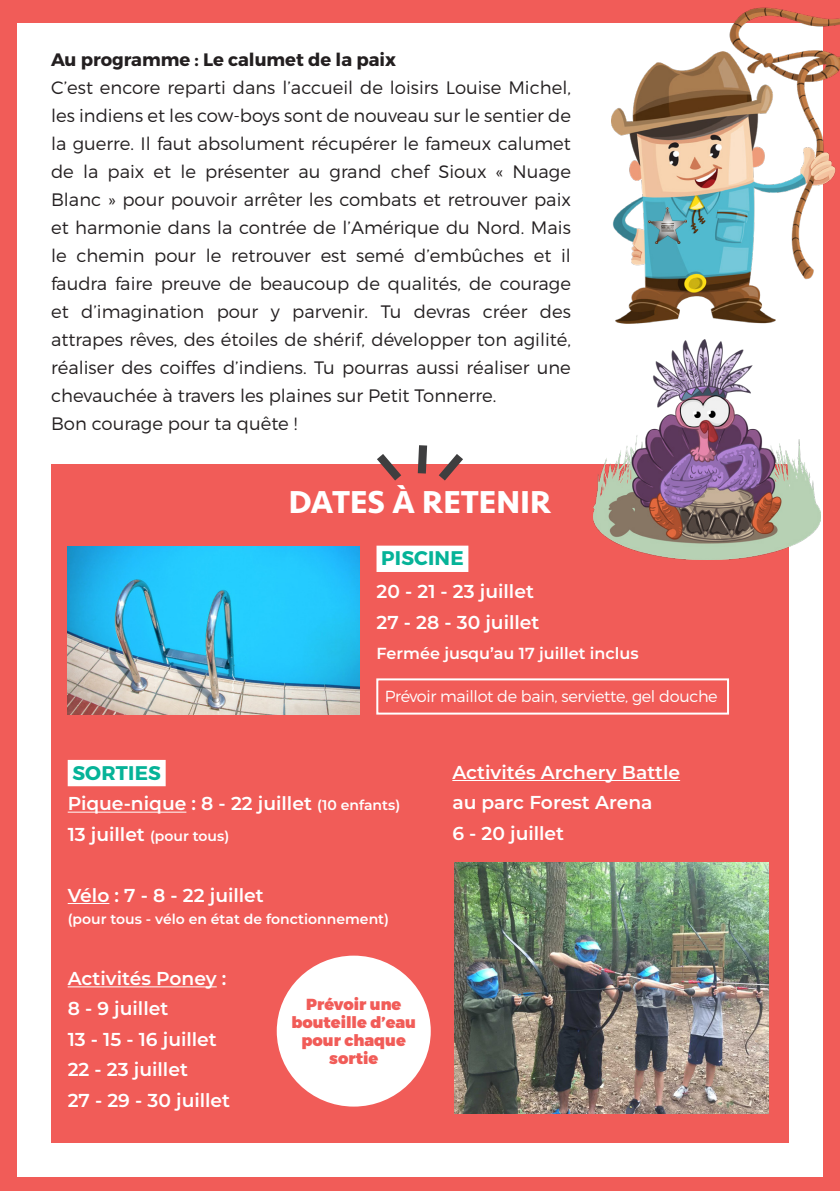
<style>
.page{position:relative;width:840px;height:1191px;background:#fff}
.page>*{position:absolute;margin:0;border:0;box-sizing:border-box;transform-origin:0 0}
.t1{font:700 33px "Seravek";color:#fff}
.t2{font:700 19.8px "Montserrat";letter-spacing:.01em;color:#05b398}
.t3{font:600 18.6px "Montserrat";color:#fff}
.t4{font:300 18px/28px "Montserrat";color:#231f20;text-align:justify}
.t5{font:700 18px "Montserrat";color:#231f20}
.t6{font:300 16px "Montserrat";letter-spacing:-.02em;color:#fff}
.t7{font:900 16px/18px "Montserrat";color:#f15c58;text-align:center}
.t8{font:600 16px "Montserrat";color:#fff}
.t9{font:600 14px "Montserrat";color:#fff}
.s1{font-size:14px}
.s2{font-size:18.6px}
</style>
<div class="page">
<div style="left:0;top:0;width:839px;height:1191px;background:#f15c58"></div>
<div style="left:17px;top:23px;width:805px;height:1153px;background:#fff"></div>
<div style="left:51px;top:464px;width:737px;height:678px;background:#f15c58"></div>
<svg style="left:377px;top:445px;width:86px;height:36px"></svg>
<div style="left:376px;top:545px;width:92px;height:27px;background:#fff"></div>
<hr style="left:68px;top:811px;width:118px;height:1px;background:#fff">
<hr style="left:68px;top:903px;width:41px;height:1px;background:#fff">
<hr style="left:68px;top:986px;width:149px;height:1px;background:#fff">
<svg style="left:310px;top:1093px;width:88px;height:8px"></svg>
<div style="left:68px;top:760px;width:97px;height:26px;background:#fff"></div>
<div style="left:376px;top:678px;width:352px;height:36px;border:2px solid #fff"></div>
<img style="left:68px;top:546px;width:291px;height:168px">
<hr style="left:452px;top:780px;width:227px;height:1px;background:#fff">
<img style="left:454px;top:862px;width:313px;height:251px">
<div style="left:276px;top:955px;width:154px;height:151px;background:#fff;border-radius:50%"></div>
<img style="left:611px;top:7px;width:228px;height:316px">
<img style="left:593px;top:339px;width:226px;height:220px">
<img style="left:647px;top:207px;width:38px;height:36px">
<p class="t5" style="left:51px;top:48px;width:346px">Au programme : Le calumet de la paix</p>
<p class="t4" style="left:51px;top:73px;width:521px">C’est encore reparti dans l’accueil de loisirs Louise Michel, les indiens et les cow-boys sont de nouveau sur le sentier de la guerre. Il faut absolument récupérer le fameux calumet de la paix et le présenter au grand chef Sioux « Nuage Blanc » pour pouvoir arrêter les combats et retrouver paix et harmonie dans la contrée de l’Amérique du Nord. Mais le chemin pour le retrouver est semé d’embûches et il faudra faire preuve de beaucoup de qualités, de courage et d’imagination pour y parvenir. Tu devras créer des attrapes rêves, des étoiles de shérif, développer ton agilité, réaliser des coiffes d’indiens. Tu pourras aussi réaliser une chevauchée à travers les plaines sur Petit Tonnerre.</p>
<p class="t4" style="left:51px;top:409px;width:248px">Bon courage pour ta quête !</p>
<p class="t1" style="left:288px;top:476px;width:264px">DATES À RETENIR</p>
<p class="t2" style="left:381px;top:546px;width:84px">PISCINE</p>
<p class="t3" style="left:376px;top:578px;width:159px">20 - 21 - 23 juillet</p>
<p class="t3" style="left:376px;top:609px;width:164px">27 - 28 - 30 juillet</p>
<p class="t8" style="left:376px;top:642px;width:263px">Fermée jusqu’au 17 juillet inclus</p>
<p class="t6" style="left:384px;top:687px;width:334px">Prévoir maillot de bain, serviette, gel douche</p>
<p class="t2" style="left:72px;top:760px;width:90px">SORTIES</p>
<p class="t3" style="left:68px;top:790px;width:334px">Pique-nique : 8 - 22 juillet <span class="s1">(10 enfants)</span></p>
<p class="t9" style="left:68px;top:826px;width:163px"><span class="s2">13 juillet</span> (pour tous)</p>
<p class="t3" style="left:68px;top:882px;width:197px">Vélo : 7 - 8 - 22 juillet</p>
<p class="t9" style="left:68px;top:909px;width:323px">(pour tous - vélo en état de fonctionnement)</p>
<p class="t3" style="left:68px;top:965px;width:160px">Activités Poney :</p>
<p class="t3" style="left:68px;top:995px;width:102px">8 - 9 juillet</p>
<p class="t3" style="left:68px;top:1026px;width:150px">13 - 15 - 16 juillet</p>
<p class="t3" style="left:68px;top:1056px;width:122px">22 - 23 juillet</p>
<p class="t3" style="left:68px;top:1087px;width:164px">27 - 29 - 30 juillet</p>
<p class="t7" style="left:306px;top:995px;width:97px">Prévoir une</p>
<p class="t7" style="left:291px;top:1013px;width:126px">bouteille d’eau pour chaque sortie</p>
<p class="t3" style="left:452px;top:759px;width:229px">Activités Archery Battle</p>
<p class="t3" style="left:452px;top:789px;width:201px">au parc Forest Arena</p>
<p class="t3" style="left:452px;top:819px;width:113px">6 - 20 juillet</p>
</div>
